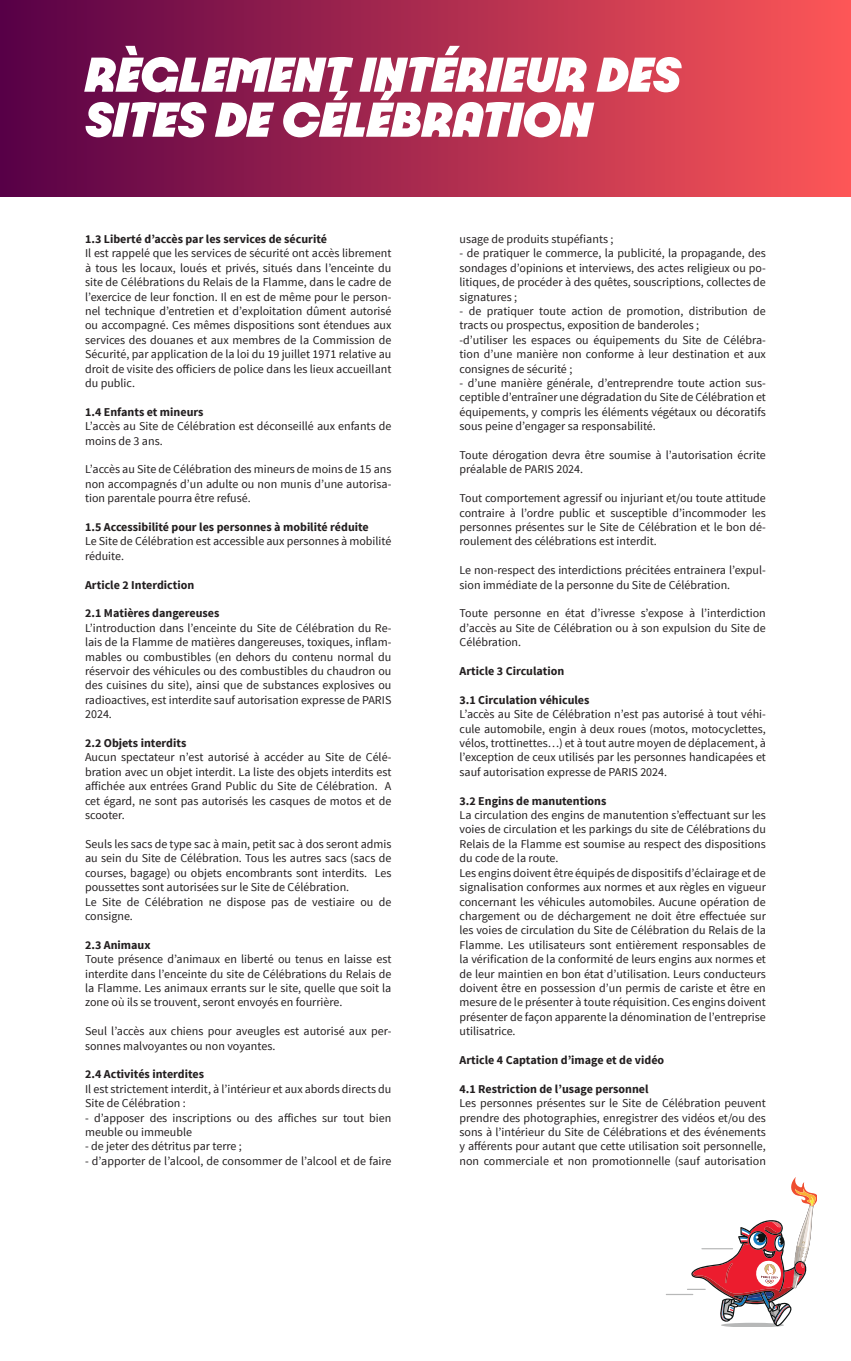
<style>
.page{position:relative;width:851px;height:1361px;background:#fff}
.page>*{position:absolute;margin:0;border:0;box-sizing:border-box;transform-origin:0 0}
.t1{font:italic 900 52.5px "Paris 2024";color:#fff}
.t2{font:12px/14.4px "Source Sans Pro";color:#231f20;text-align:justify}
.t3{font:700 12px "Source Sans Pro";color:#231f20}
</style>
<div class="page">
<div style="left:0;top:0;width:850px;height:196px;background:linear-gradient(to right,#570047,#fd5657)"></div>
<svg style="left:666px;top:1177px;width:150px;height:149px"></svg>
<p class="t1" style="left:85px;top:40px;width:597px">RÈGLEMENT INTÉRIEUR DES</p>
<p class="t1" style="left:85px;top:85px;width:508px">SITES DE CÉLÉBRATION</p>
<p class="t3" style="left:85px;top:231px;width:243px">1.3 Liberté d’accès par les services de sécurité</p>
<p class="t2" style="left:85px;top:246px;width:308px">Il est rappelé que les services de sécurité ont accès librement à tous les locaux, loués et privés, situés dans l’enceinte du site de Célébrations du Relais de la Flamme, dans le cadre de l’exercice de leur fonction. Il en est de même pour le person&shy;nel technique d’entretien et d’exploitation dûment autorisé ou accompagné. Ces mêmes dispositions sont étendues aux services des douanes et aux membres de la Commission de Sécurité, par application de la loi du 19 juillet 1971 relative au droit de visite des officiers de police dans les lieux accueillant du public.</p>
<p class="t3" style="left:85px;top:404px;width:120px">1.4 Enfants et mineurs</p>
<p class="t2" style="left:85px;top:419px;width:308px">L’accès au Site de Célébration est déconseillé aux enfants de moins de 3 ans.</p>
<p class="t2" style="left:85px;top:462px;width:308px">L’accès au Site de Célébration des mineurs de moins de 15 ans non accompagnés d’un adulte ou non munis d’une autorisa&shy;tion parentale pourra être refusé.</p>
<p class="t3" style="left:85px;top:519px;width:285px">1.5 Accessibilité pour les personnes à mobilité réduite</p>
<p class="t2" style="left:85px;top:534px;width:308px">Le Site de Célébration est accessible aux personnes à mobilité réduite.</p>
<p class="t3" style="left:85px;top:577px;width:111px">Article 2 Interdiction</p>
<p class="t3" style="left:85px;top:606px;width:136px">2.1 Matières dangereuses</p>
<p class="t2" style="left:85px;top:621px;width:308px">L’introduction dans l’enceinte du Site de Célébration du Re&shy;lais de la Flamme de matières dangereuses, toxiques, inflam&shy;mables ou combustibles (en dehors du contenu normal du réservoir des véhicules ou des combustibles du chaudron ou des cuisines du site), ainsi que de substances explosives ou radioactives, est interdite sauf autorisation expresse de PARIS 2024.</p>
<p class="t3" style="left:85px;top:735px;width:103px">2.2 Objets interdits</p>
<p class="t2" style="left:85px;top:750px;width:308px">Aucun spectateur n’est autorisé à accéder au Site de Célé&shy;bration avec un objet interdit. La liste des objets interdits est affichée aux entrées Grand Public du Site de Célébration. A cet égard, ne sont pas autorisés les casques de motos et de scooter.</p>
<p class="t2" style="left:85px;top:837px;width:308px">Seuls les sacs de type sac à main, petit sac à dos seront admis au sein du Site de Célébration. Tous les autres sacs (sacs de courses, bagage) ou objets encombrants sont interdits. Les poussettes sont autorisées sur le Site de Célébration.</p>
<p class="t2" style="left:85px;top:894px;width:308px">Le Site de Célébration ne dispose pas de vestiaire ou de consigne.</p>
<p class="t3" style="left:85px;top:937px;width:67px">2.3 Animaux</p>
<p class="t2" style="left:85px;top:952px;width:308px">Toute présence d’animaux en liberté ou tenus en laisse est interdite dans l’enceinte du site de Célébrations du Relais de la Flamme. Les animaux errants sur le site, quelle que soit la zone où ils se trouvent, seront envoyés en fourrière.</p>
<p class="t2" style="left:85px;top:1024px;width:308px">Seul l’accès aux chiens pour aveugles est autorisé aux per&shy;sonnes malvoyantes ou non voyantes.</p>
<p class="t3" style="left:85px;top:1066px;width:120px">2.4 Activités interdites</p>
<p class="t2" style="left:85px;top:1081px;width:308px">Il est strictement interdit, à l’intérieur et aux abords directs du<br>Site de Célébration :</p>
<p class="t2" style="left:85px;top:1110px;width:308px">- d’apposer des inscriptions ou des affiches sur tout bien meuble ou immeuble</p>
<p class="t2" style="left:85px;top:1139px;width:158px">- de jeter des détritus par terre ;</p>
<p class="t2" style="left:85px;top:1153px;width:308px">- d’apporter de l’alcool, de consommer de l’alcool et de faire</p>
<p class="t2" style="left:459px;top:232px;width:155px">usage de produits stupéfiants ;</p>
<p class="t2" style="left:459px;top:246px;width:308px">- de pratiquer le commerce, la publicité, la propagande, des sondages d’opinions et interviews, des actes religieux ou po&shy;litiques, de procéder à des quêtes, souscriptions, collectes de signatures ;</p>
<p class="t2" style="left:459px;top:304px;width:308px">- de pratiquer toute action de promotion, distribution de tracts ou prospectus, exposition de banderoles ;</p>
<p class="t2" style="left:459px;top:333px;width:308px">-d’utiliser les espaces ou équipements du Site de Célébra&shy;tion d’une manière non conforme à leur destination et aux consignes de sécurité ;</p>
<p class="t2" style="left:459px;top:376px;width:308px">- d’une manière générale, d’entreprendre toute action sus&shy;ceptible d’entraîner une dégradation du Site de Célébration et équipements, y compris les éléments végétaux ou décoratifs sous peine d’engager sa responsabilité.</p>
<p class="t2" style="left:459px;top:448px;width:308px">Toute dérogation devra être soumise à l’autorisation écrite préalable de PARIS 2024.</p>
<p class="t2" style="left:459px;top:491px;width:308px">Tout comportement agressif ou injuriant et/ou toute attitude contraire à l’ordre public et susceptible d’incommoder les personnes présentes sur le Site de Célébration et le bon dé&shy;roulement des célébrations est interdit.</p>
<p class="t2" style="left:459px;top:563px;width:308px">Le non-respect des interdictions précitées entrainera l’expul&shy;sion immédiate de la personne du Site de Célébration.</p>
<p class="t2" style="left:459px;top:606px;width:308px">Toute personne en état d’ivresse s’expose à l’interdiction d’accès au Site de Célébration ou à son expulsion du Site de Célébration.</p>
<p class="t3" style="left:459px;top:663px;width:106px">Article 3 Circulation</p>
<p class="t3" style="left:459px;top:692px;width:131px">3.1 Circulation véhicules</p>
<p class="t2" style="left:459px;top:707px;width:308px">L’accès au Site de Célébration n’est pas autorisé à tout véhi&shy;cule automobile, engin à deux roues (motos, motocyclettes, vélos, trottinettes…) et à tout autre moyen de déplacement, à l’exception de ceux utilisés par les personnes handicapées et sauf autorisation expresse de PARIS 2024.</p>
<p class="t3" style="left:459px;top:793px;width:148px">3.2 Engins de manutentions</p>
<p class="t2" style="left:459px;top:808px;width:308px">La circulation des engins de manutention s’effectuant sur les voies de circulation et les parkings du site de Célébrations du Relais de la Flamme est soumise au respect des dispositions du code de la route.</p>
<p class="t2" style="left:459px;top:865px;width:308px">Les engins doivent être équipés de dispositifs d’éclairage et de signalisation conformes aux normes et aux règles en vigueur concernant les véhicules automobiles. Aucune opération de chargement ou de déchargement ne doit être effectuée sur les voies de circulation du Site de Célébration du Relais de la Flamme. Les utilisateurs sont entièrement responsables de la vérification de la conformité de leurs engins aux normes et de leur maintien en bon état d’utilisation. Leurs conducteurs doivent être en possession d’un permis de cariste et être en mesure de le présenter à toute réquisition. Ces engins doivent présenter de façon apparente la dénomination de l’entreprise utilisatrice.</p>
<p class="t3" style="left:459px;top:1052px;width:206px">Article 4 Captation d’image et de vidéo</p>
<p class="t3" style="left:459px;top:1081px;width:190px">4.1 Restriction de l’usage personnel</p>
<p class="t2" style="left:459px;top:1096px;width:308px">Les personnes présentes sur le Site de Célébration peuvent prendre des photographies, enregistrer des vidéos et/ou des sons à l’intérieur du Site de Célébrations et des événements y afférents pour autant que cette utilisation soit personnelle, non commerciale et non promotionnelle (sauf autorisation</p>
</div>
